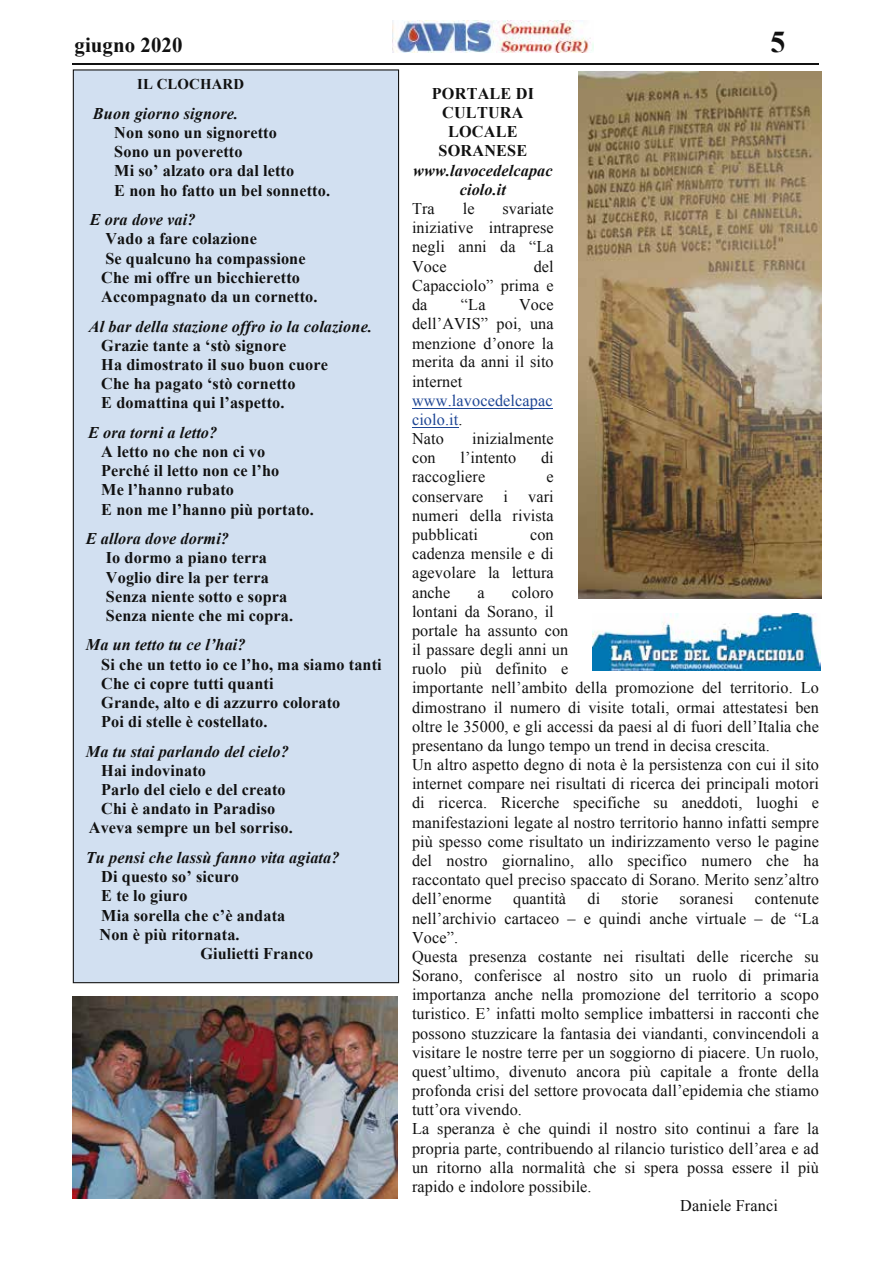
<style>
.page{position:relative;width:893px;height:1263px;background:#fff}
.page>*{position:absolute;margin:0;border:0;box-sizing:border-box;transform-origin:0 0}
.t1{font:700 30.15px "Times New Roman";color:#111}
.t2{font:700 21.15px "Times New Roman";letter-spacing:.005em;color:#111}
.t3{font:16.35px/19.2px "Times New Roman";letter-spacing:.01em;color:#111;text-align:justify}
.t4{font:700 16.35px/19.2px "Times New Roman";letter-spacing:.01em;color:#111}
.t5{font:italic 700 16.35px/19.4px "Times New Roman";letter-spacing:.01em;color:#111;text-align:center}
.t6{font:16.35px/19px "Times New Roman";letter-spacing:.01em;color:#1e4695}
.t7{font:700 14.85px "Times New Roman";letter-spacing:.01em;color:#111}
.s1{color:#111}
</style>
<div class="page">
<img style="left:393px;top:21px;width:201px;height:31px">
<hr style="left:72px;top:64px;width:747px;height:1px;background:#111">
<hr style="left:412px;top:408px;width:141px;height:1px;background:#1e4695">
<hr style="left:412px;top:427px;width:46px;height:1px;background:#1e4695">
<div style="left:73px;top:70px;width:325px;height:912px;background:#d2e0f1"></div>
<img style="left:593px;top:613px;width:228px;height:57px">
<img style="left:578px;top:72px;width:244px;height:527px">
<img style="left:73px;top:997px;width:325px;height:202px">
<p class="t2" style="left:75px;top:31px;width:109px">giugno 2020</p>
<h1 class="t1" style="left:770px;top:21px;width:16px">5</h1>
<p class="t4" style="left:432px;top:83px;width:104px;text-align:center">PORTALE DI<br>CULTURA<br>LOCALE<br>SORANESE</p>
<p class="t5" style="left:413px;top:160px;width:141px">www.lavocedelcapac ciolo.it</p>
<p class="t3" style="left:412px;top:199px;width:24px">Tra</p>
<p class="t3" style="left:463px;top:199px;width:13px">le</p>
<p class="t7" style="left:137px;top:74px;width:108px">IL CLOCHARD</p>
<p class="t5" style="left:93px;top:103px;width:147px">Buon giorno signore.</p>
<p class="t4" style="left:114px;top:123px;width:217px">Non sono un signoretto<br>Sono un poveretto<br>Mi so’ alzato ora dal letto<br>E non ho fatto un bel sonnetto.</p>
<p class="t5" style="left:90px;top:209px;width:107px">E ora dove vai?</p>
<p class="t4" style="left:101px;top:229px;width:218px">Vado a fare colazione<br>Se qualcuno ha compassione<br>Che mi offre un bicchieretto<br>Accompagnato da un cornetto.</p>
<p class="t5" style="left:89px;top:316px;width:285px">Al bar della stazione offro io la colazione.</p>
<p class="t4" style="left:101px;top:335px;width:228px">Grazie tante a ‘stò signore<br>Ha dimostrato il suo buon cuore<br>Che ha pagato ‘stò cornetto<br>E domattina qui l’aspetto.</p>
<p class="t5" style="left:88px;top:422px;width:131px">E ora torni a letto?</p>
<p class="t4" style="left:101px;top:442px;width:214px">A letto no che non ci vo<br>Perché il letto non ce l’ho<br>Me l’hanno rubato<br>E non me l’hanno più portato.</p>
<p class="t5" style="left:86px;top:528px;width:145px">E allora dove dormi?</p>
<p class="t4" style="left:106px;top:548px;width:189px">Io dormo a piano terra<br>Voglio dire la per terra<br>Senza niente sotto e sopra<br>Senza niente che mi copra.</p>
<p class="t5" style="left:86px;top:635px;width:161px">Ma un tetto tu ce l’hai?</p>
<p class="t4" style="left:101px;top:654px;width:282px">Si che un tetto io ce l’ho, ma siamo tanti<br>Che ci copre tutti quanti<br>Grande, alto e di azzurro colorato<br>Poi di stelle è costellato.</p>
<p class="t5" style="left:86px;top:741px;width:205px">Ma tu stai parlando del cielo?</p>
<p class="t4" style="left:101px;top:760px;width:106px">Hai indovinato</p>
<p class="t4" style="left:101px;top:780px;width:186px">Parlo del cielo e del creato</p>
<p class="t4" style="left:101px;top:799px;width:176px">Chi è andato in Paradiso</p>
<p class="t4" style="left:89px;top:818px;width:205px">Aveva sempre un bel sorriso.</p>
<p class="t5" style="left:86px;top:847px;width:255px">Tu pensi che lassù fanno vita agiata?</p>
<p class="t4" style="left:101px;top:867px;width:139px">Di questo so’ sicuro</p>
<p class="t4" style="left:101px;top:886px;width:88px">E te lo giuro</p>
<p class="t4" style="left:101px;top:905px;width:186px">Mia sorella che c’è andata</p>
<p class="t4" style="left:99px;top:924px;width:142px">Non è più ritornata.</p>
<p class="t4" style="left:200px;top:943px;width:114px">Giulietti Franco</p>
<p class="t3" style="left:412px;top:199px;width:143px;text-indent:90px">svariate iniziative intraprese negli anni da “La Voce</p>
<p class="t3" style="left:412px;top:256px;width:143px;text-indent:122px">del Capacciolo” prima e da</p>
<p class="t3" style="left:461px;top:295px;width:26px">“La</p>
<p class="t3" style="left:412px;top:295px;width:143px;text-indent:107px">Voce dell’AVIS” poi, una menzione d’onore la merita da anni il sito internet</p>
<p class="t6" style="left:412px;top:391px;width:142px">www.lavocedelcapac ciolo.it<span class="s1">.<br>Nato</span></p>
<p class="t3" style="left:472px;top:429px;width:83px">inizialmente</p>
<p class="t3" style="left:412px;top:448px;width:25px">con</p>
<p class="t3" style="left:460px;top:448px;width:57px">l’intento</p>
<p class="t3" style="left:541px;top:448px;width:14px">di</p>
<p class="t3" style="left:412px;top:467px;width:75px">raccogliere</p>
<p class="t3" style="left:412px;top:467px;width:143px;text-indent:134px">e conservare i vari numeri della rivista pubblicati</p>
<p class="t3" style="left:412px;top:525px;width:143px;text-indent:118px">con cadenza mensile e di agevolare la lettura anche</p>
<p class="t3" style="left:412px;top:582px;width:408px;text-align:left;text-indent:100px">coloro<br>lontani da Sorano, il<br>portale ha assunto con<br>il passare degli anni un<br>ruolo più definito e<br>importante nell’ambito della promozione del territorio. Lo dimostrano il numero di visite totali, ormai attestatesi ben oltre le 35000, e gli accessi da paesi al di fuori dell’Italia che presentano da lungo tempo un trend in decisa crescita.<br>Un altro aspetto degno di nota è la persistenza con cui il sito internet compare nei risultati di ricerca dei principali motori di ricerca. Ricerche specifiche su aneddoti, luoghi e manifestazioni legate al nostro territorio hanno infatti sempre più spesso come risultato un indirizzamento verso le pagine del nostro giornalino, allo specifico numero che ha raccontato quel preciso spaccato di Sorano. Merito senz’altro dell’enorme</p>
<p class="t3" style="left:477px;top:582px;width:9px">a</p>
<p class="t3" style="left:513px;top:889px;width:55px">quantità</p>
<p class="t3" style="left:587px;top:889px;width:14px">di</p>
<p class="t3" style="left:622px;top:889px;width:38px">storie</p>
<p class="t3" style="left:680px;top:889px;width:56px">soranesi</p>
<p class="t3" style="left:755px;top:889px;width:66px">contenute</p>
<p class="t3" style="left:412px;top:908px;width:408px">nell’archivio cartaceo – e quindi anche virtuale – de “La</p>
<p class="t3" style="left:412px;top:927px;width:48px">Voce”.</p>
<p class="t3" style="left:412px;top:946px;width:408px">Questa presenza costante nei risultati delle ricerche su</p>
<p class="t3" style="left:412px;top:966px;width:408px">Sorano, conferisce al nostro sito un ruolo di primaria</p>
<p class="t3" style="left:412px;top:985px;width:408px">importanza anche nella promozione del territorio a scopo</p>
<p class="t3" style="left:412px;top:1004px;width:408px">turistico. E’ infatti molto semplice imbattersi in racconti che</p>
<p class="t3" style="left:412px;top:1023px;width:408px">possono stuzzicare la fantasia dei viandanti, convincendoli a</p>
<p class="t3" style="left:412px;top:1042px;width:408px">visitare le nostre terre per un soggiorno di piacere. Un ruolo,</p>
<p class="t3" style="left:412px;top:1061px;width:408px">quest’ultimo, divenuto ancora più capitale a fronte della</p>
<p class="t3" style="left:412px;top:1081px;width:408px">profonda crisi del settore provocata dall’epidemia che stiamo</p>
<p class="t3" style="left:412px;top:1100px;width:111px">tutt’ora vivendo.</p>
<p class="t3" style="left:412px;top:1119px;width:408px">La speranza è che quindi il nostro sito continui a fare la</p>
<p class="t3" style="left:412px;top:1138px;width:408px">propria parte, contribuendo al rilancio turistico dell’area e ad</p>
<p class="t3" style="left:412px;top:1157px;width:408px">un ritorno alla normalità che si spera possa essere il più</p>
<p class="t3" style="left:412px;top:1176px;width:181px">rapido e indolore possibile.</p>
<p class="t3" style="left:680px;top:1196px;width:99px">Daniele Franci</p>
</div>
